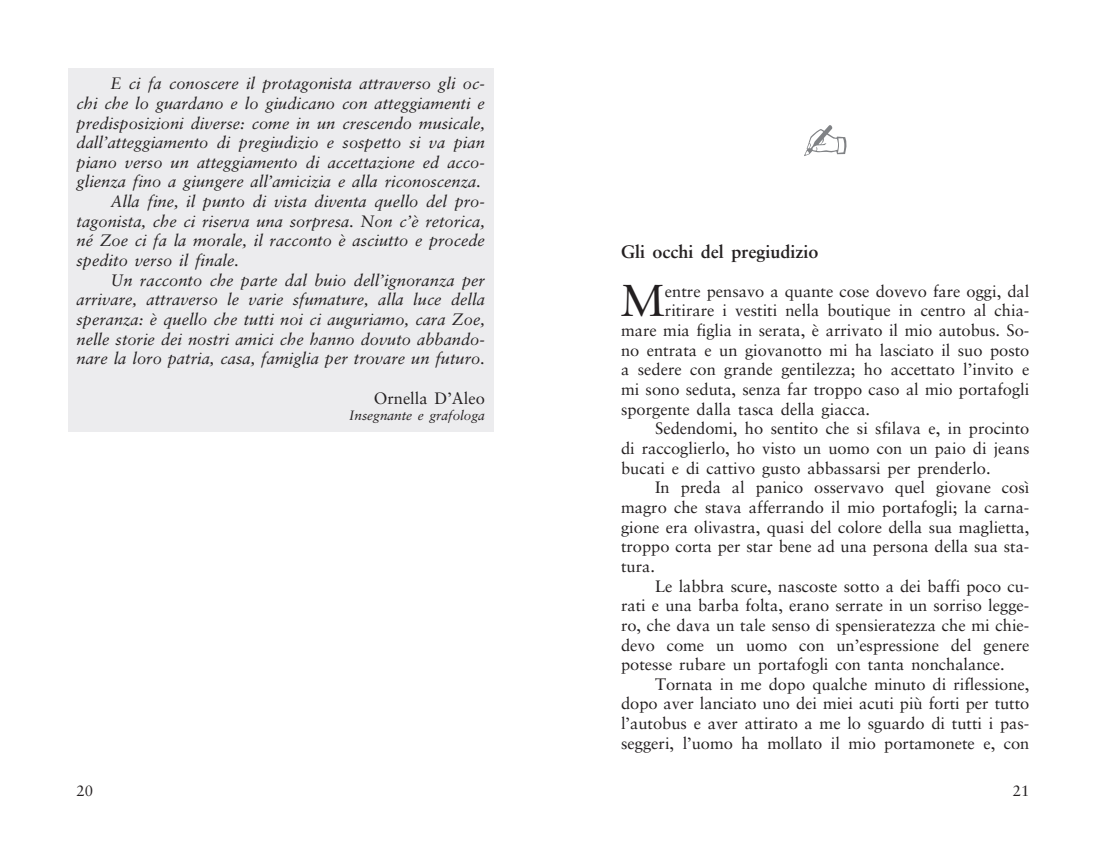
<style>
.page{position:relative;width:1106px;height:851px;background:#fff}
.page>*{position:absolute;margin:0;border:0;box-sizing:border-box;transform-origin:0 0}
.t1{font:44.55px "Sabon";color:#231f20}
.t2{font:700 18px "Sabon";color:#231f20}
.t3{font:16.5px "Sabon";color:#231f20}
.t4{font:italic 16.5px "Sabon";color:#231f20}
.t5{font:15px "Sabon";color:#231f20}
.t6{font:italic 13.5px "Sabon";color:#231f20}
</style>
<div class="page">
<div style="left:68px;top:68px;width:425px;height:364px;background:#ececee"></div>
<p class="t4" style="left:111px;top:77px;width:376px">E ci fa conoscere il protagonista attraverso gli oc-</p>
<p class="t4" style="left:77px;top:96px;width:410px">chi che lo guardano e lo giudicano con atteggiamenti e</p>
<p class="t4" style="left:77px;top:116px;width:410px">predisposizioni diverse: come in un crescendo musicale,</p>
<p class="t4" style="left:77px;top:135px;width:410px">dall’atteggiamento di pregiudizio e sospetto si va pian</p>
<p class="t4" style="left:77px;top:155px;width:410px">piano verso un atteggiamento di accettazione ed acco-</p>
<p class="t4" style="left:77px;top:175px;width:406px">glienza fino a giungere all’amicizia e alla riconoscenza.</p>
<p class="t4" style="left:111px;top:194px;width:376px">Alla fine, il punto di vista diventa quello del pro-</p>
<p class="t4" style="left:77px;top:214px;width:410px">tagonista, che ci riserva una sorpresa. Non c’è retorica,</p>
<p class="t4" style="left:77px;top:234px;width:410px">né Zoe ci fa la morale, il racconto è asciutto e procede</p>
<p class="t4" style="left:77px;top:253px;width:164px">spedito verso il finale.</p>
<p class="t4" style="left:111px;top:273px;width:376px">Un racconto che parte dal buio dell’ignoranza per</p>
<p class="t4" style="left:77px;top:293px;width:410px">arrivare, attraverso le varie sfumature, alla luce della</p>
<p class="t4" style="left:77px;top:312px;width:410px">speranza: è quello che tutti noi ci auguriamo, cara Zoe,</p>
<p class="t4" style="left:77px;top:332px;width:410px">nelle storie dei nostri amici che hanno dovuto abbando-</p>
<p class="t4" style="left:77px;top:351px;width:410px">nare la loro patria, casa, famiglia per trovare un futuro.</p>
<p class="t3" style="left:374px;top:391px;width:113px">Ornella D’Aleo</p>
<p class="t6" style="left:349px;top:409px;width:137px">Insegnante e grafologa</p>
<p class="t2" style="left:621px;top:244px;width:199px">Gli occhi del pregiudizio</p>
<h1 class="t1" style="left:620px;top:282px;width:46px">M</h1>
<p class="t3" style="left:665px;top:284px;width:366px">entre pensavo a quante cose dovevo fare oggi, dal</p>
<p class="t3" style="left:665px;top:304px;width:366px">ritirare i vestiti nella boutique in centro al chia-</p>
<p class="t3" style="left:621px;top:323px;width:410px">mare mia figlia in serata, è arrivato il mio autobus. So-</p>
<p class="t3" style="left:621px;top:343px;width:410px">no entrata e un giovanotto mi ha lasciato il suo posto</p>
<p class="t3" style="left:621px;top:363px;width:410px">a sedere con grande gentilezza; ho accettato l’invito e</p>
<p class="t3" style="left:621px;top:382px;width:410px">mi sono seduta, senza far troppo caso al mio portafogli</p>
<p class="t3" style="left:621px;top:402px;width:251px">sporgente dalla tasca della giacca.</p>
<p class="t3" style="left:655px;top:421px;width:376px">Sedendomi, ho sentito che si sfilava e, in procinto</p>
<p class="t3" style="left:621px;top:441px;width:410px">di raccoglierlo, ho visto un uomo con un paio di jeans</p>
<p class="t3" style="left:621px;top:461px;width:371px">bucati e di cattivo gusto abbassarsi per prenderlo.</p>
<p class="t3" style="left:655px;top:480px;width:376px">In preda al panico osservavo quel giovane così</p>
<p class="t3" style="left:621px;top:500px;width:410px">magro che stava afferrando il mio portafogli; la carna-</p>
<p class="t3" style="left:621px;top:520px;width:410px">gione era olivastra, quasi del colore della sua maglietta,</p>
<p class="t3" style="left:621px;top:539px;width:410px">troppo corta per star bene ad una persona della sua sta-</p>
<p class="t3" style="left:621px;top:559px;width:35px">tura.</p>
<p class="t3" style="left:655px;top:579px;width:376px">Le labbra scure, nascoste sotto a dei baffi poco cu-</p>
<p class="t3" style="left:621px;top:598px;width:410px">rati e una barba folta, erano serrate in un sorriso legge-</p>
<p class="t3" style="left:621px;top:618px;width:410px">ro, che dava un tale senso di spensieratezza che mi chie-</p>
<p class="t3" style="left:621px;top:637px;width:410px">devo come un uomo con un’espressione del genere</p>
<p class="t3" style="left:621px;top:657px;width:385px">potesse rubare un portafogli con tanta nonchalance.</p>
<p class="t3" style="left:655px;top:677px;width:376px">Tornata in me dopo qualche minuto di riflessione,</p>
<p class="t3" style="left:621px;top:696px;width:410px">dopo aver lanciato uno dei miei acuti più forti per tutto</p>
<p class="t3" style="left:621px;top:716px;width:410px">l’autobus e aver attirato a me lo sguardo di tutti i pas-</p>
<p class="t3" style="left:621px;top:736px;width:410px">seggeri, l’uomo ha mollato il mio portamonete e, con</p>
<p class="t5" style="left:77px;top:784px;width:18px">20</p>
<p class="t5" style="left:1012px;top:784px;width:18px">21</p>
</div>
